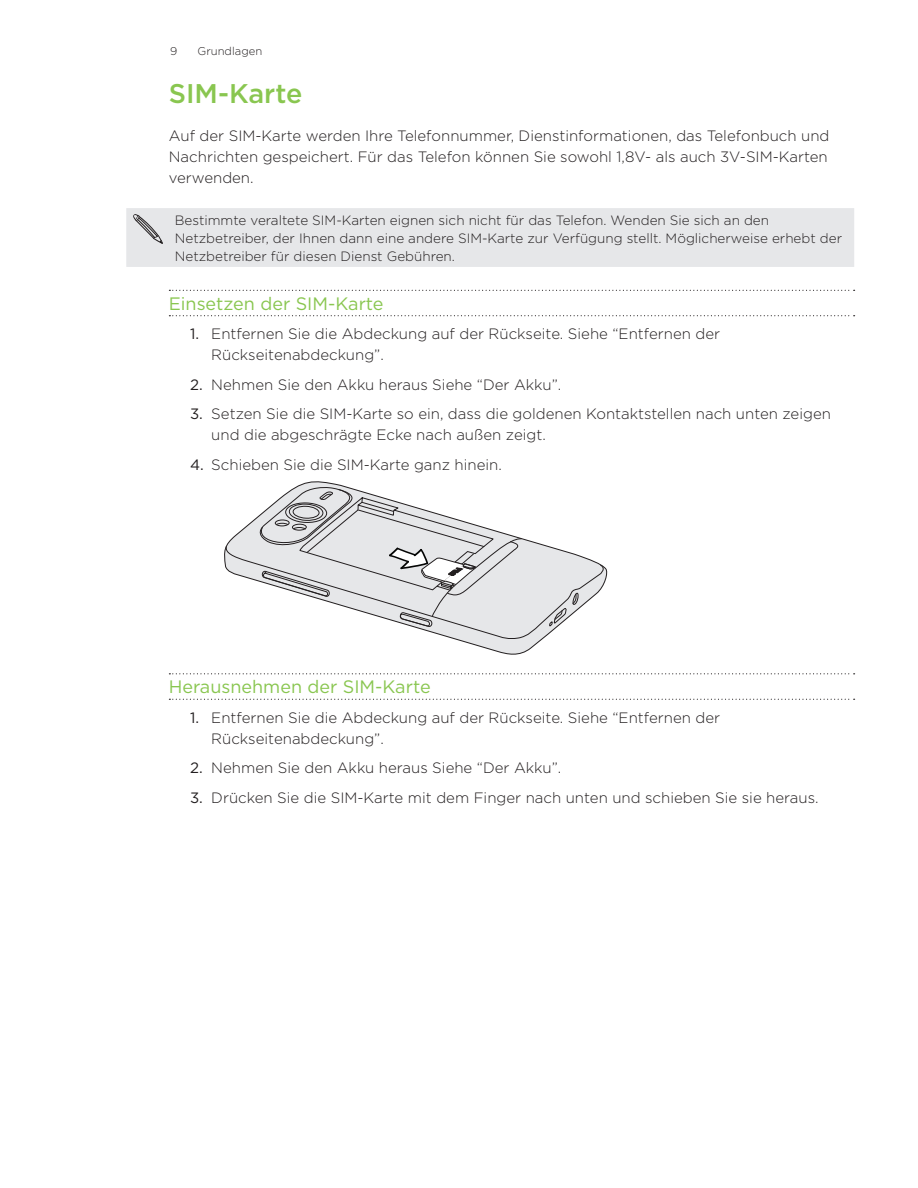
<style>
.page{position:relative;width:918px;height:1188px;background:#fff}
.page>*{position:absolute;margin:0;border:0;box-sizing:border-box;transform-origin:0 0}
.t1{font:500 27px "Gotham";color:#89c650}
.t2{font:18px "Gotham";color:#89c650}
.t3{font:300 15px/21px "Gotham";color:#231f20}
.t4{font:15px/29.5px "Gotham";color:#231f20}
.t5{font:300 13.5px/18px "Gotham";color:#231f20}
.t6{font:300 11.25px "Gotham";color:#231f20}
</style>
<div class="page">
<svg style="left:169px;top:290px;width:686px;height:1px"></svg>
<svg style="left:169px;top:315px;width:686px;height:1px"></svg>
<svg style="left:169px;top:673px;width:686px;height:1px"></svg>
<svg style="left:169px;top:699px;width:686px;height:1px"></svg>
<div style="left:126px;top:208px;width:728px;height:59px;background:#e6e7e9"></div>
<svg style="left:224px;top:481px;width:318px;height:174px"></svg>
<svg style="left:225px;top:486px;width:382px;height:154px"></svg>
<p class="t6" style="left:198px;top:43px;width:66px">Grundlagen</p>
<h1 class="t1" style="left:169px;top:75px;width:135px">SIM-Karte</h1>
<p class="t3" style="left:169px;top:124px;width:662px;text-align:justify">Auf der SIM-Karte werden Ihre Telefonnummer, Dienstinformationen, das Telefonbuch und Nachrichten gespeichert. Für das Telefon können Sie sowohl 1,8V- als auch 3V-SIM-Karten verwenden.</p>
<p class="t5" style="left:175px;top:211px;width:669px">Bestimmte veraltete SIM-Karten eignen sich nicht für das Telefon. Wenden Sie sich an den<br>Netzbetreiber, der Ihnen dann eine andere SIM-Karte zur Verfügung stellt. Möglicherweise erhebt der<br>Netzbetreiber für diesen Dienst Gebühren.</p>
<p class="t2" style="left:169px;top:292px;width:216px">Einsetzen der SIM-Karte</p>
<p class="t3" style="left:211px;top:323px;width:510px">Entfernen Sie die Abdeckung auf der Rückseite. Siehe “Entfernen der<br>Rückseitenabdeckung”.</p>
<p class="t3" style="left:211px;top:369px;width:621px;line-height:29.5px">Nehmen Sie den Akku heraus Siehe “Der Akku”.<br>Setzen Sie die SIM-Karte so ein, dass die goldenen Kontaktstellen nach unten zeigen</p>
<p class="t3" style="left:211px;top:420px;width:336px;line-height:29.5px">und die abgeschrägte Ecke nach außen zeigt.<br>Schieben Sie die SIM-Karte ganz hinein.</p>
<p class="t4" style="left:190px;top:319px;width:11px">1.</p>
<p class="t4" style="left:190px;top:369px;width:14px">2.<br>3.</p>
<p class="t4" style="left:190px;top:449px;width:15px">4.</p>
<p class="t2" style="left:169px;top:675px;width:263px">Herausnehmen der SIM-Karte</p>
<p class="t3" style="left:211px;top:707px;width:510px">Entfernen Sie die Abdeckung auf der Rückseite. Siehe “Entfernen der<br>Rückseitenabdeckung”.</p>
<p class="t3" style="left:211px;top:753px;width:609px;line-height:29.5px">Nehmen Sie den Akku heraus Siehe “Der Akku”.<br>Drücken Sie die SIM-Karte mit dem Finger nach unten und schieben Sie sie heraus.</p>
<p class="t4" style="left:190px;top:702px;width:11px">1.</p>
<p class="t4" style="left:190px;top:753px;width:14px">2.<br>3.</p>
</div>
